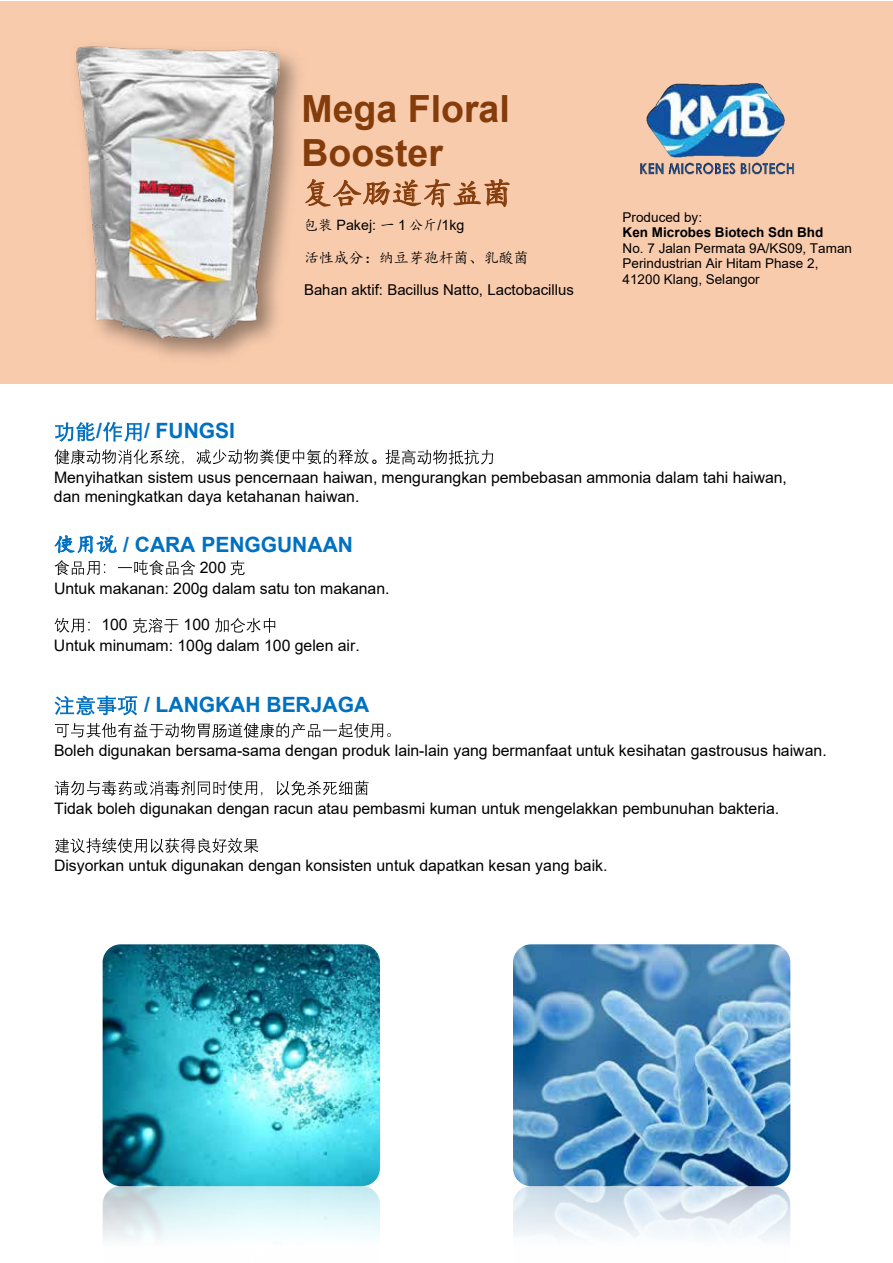
<style>
.page{position:relative;width:893px;height:1263px;background:#fff}
.page>*{position:absolute;margin:0;border:0;box-sizing:border-box;transform-origin:0 0}
.t1{font:700 37.5px/43.2px "Arial";color:#843c0b}
.t2{font:30px "Kai Ti";color:#843c0b}
.t3{font:700 21px "Arial";color:#0070c0}
.t4{font:15.9px/20.9px "Arial";color:#000}
.t5{font:15px "Arial";color:#000}
.t6{font:15px "Kai Ti";color:#000}
.t7{font:14.25px "Arial";color:#000}
.t8{font:13.5px/15.5px "Arial";color:#000}
.t9{font:700 13.5px "Arial";color:#000}
.s1{font-family:"Kai Ti"}
.s2{font-family:"Kai Ti";font-weight:400}
</style>
<div class="page">
<div style="left:0;top:1px;width:893px;height:383px;background:#f8cbad"></div>
<svg style="left:55px;top:422px;width:40px;height:20px"></svg>
<svg style="left:103px;top:422px;width:39px;height:20px"></svg>
<svg style="left:54px;top:535px;width:63px;height:19px"></svg>
<svg style="left:54px;top:560px;width:141px;height:15px"></svg>
<svg style="left:230px;top:560px;width:15px;height:15px"></svg>
<svg style="left:54px;top:618px;width:36px;height:15px"></svg>
<svg style="left:133px;top:618px;width:45px;height:15px"></svg>
<svg style="left:215px;top:618px;width:60px;height:15px"></svg>
<svg style="left:55px;top:695px;width:82px;height:20px"></svg>
<svg style="left:55px;top:723px;width:336px;height:15px"></svg>
<svg style="left:55px;top:780px;width:313px;height:16px"></svg>
<svg style="left:55px;top:838px;width:203px;height:15px"></svg>
<img style="left:640px;top:83px;width:155px;height:92px">
<svg style="left:312px;top:179px;width:198px;height:29px"></svg>
<svg style="left:54px;top:449px;width:322px;height:15px"></svg>
<svg style="left:385px;top:450px;width:108px;height:14px"></svg>
<img style="left:134px;top:51px;width:178px;height:307px">
<img style="left:74px;top:46px;width:205px;height:299px">
<img style="left:103px;top:944px;width:277px;height:295px">
<img style="left:513px;top:944px;width:277px;height:295px">
<h1 class="t1" style="left:302px;top:91px;width:210px">Mega Floral<br>Booster</h1>
<h2 class="t2" style="left:302px;top:178px;width:212px">复合肠道有益菌</h2>
<p class="t7" style="left:304px;top:220px;width:162px"><span class="s1">包装</span> Pakej: <span class="s1">一</span> 1 <span class="s1">公斤</span>/1kg</p>
<p class="t6" style="left:304px;top:250px;width:226px">活性成分：纳豆芽孢杆菌、乳酸菌</p>
<p class="t5" style="left:304px;top:284px;width:271px">Bahan aktif: Bacillus Natto, Lactobacillus</p>
<p class="t8" style="left:623px;top:211px;width:81px">Produced by:</p>
<p class="t9" style="left:623px;top:227px;width:202px">Ken Microbes Biotech Sdn Bhd</p>
<p class="t8" style="left:623px;top:242px;width:231px">No. 7 Jalan Permata 9A/KS09, Taman<br>Perindustrian Air Hitam Phase 2,<br>41200 Klang, Selangor</p>
<h3 class="t3" style="left:96px;top:423px;width:7px">/</h3>
<h3 class="t3" style="left:144px;top:423px;width:93px">/ FUNGSI</h3>
<p class="t4" style="left:54px;top:469px;width:735px;line-height:19px">Menyihatkan sistem usus pencernaan haiwan, mengurangkan pembebasan ammonia dalam tahi haiwan, dan meningkatkan daya ketahanan haiwan.</p>
<h3 class="t3" style="left:54px;top:536px;width:301px"><span class="s2">使用说</span> / CARA PENGGUNAAN</h3>
<p class="t4" style="left:54px;top:558px;width:337px;text-indent:146px">200<br>Untuk makanan: 200g dalam satu ton makanan.</p>
<p class="t4" style="left:101px;top:616px;width:28px">100</p>
<p class="t4" style="left:54px;top:616px;width:307px;text-indent:130px">100<br>Untuk minumam: 100g dalam 100 gelen air.</p>
<h3 class="t3" style="left:144px;top:697px;width:227px">/ LANGKAH BERJAGA</h3>
<p class="t4" style="left:54px;top:742px;width:774px">Boleh digunakan bersama-sama dengan produk lain-lain yang bermanfaat untuk kesihatan gastrousus haiwan.</p>
<p class="t4" style="left:54px;top:799px;width:727px">Tidak boleh digunakan dengan racun atau pembasmi kuman untuk mengelakkan pembunuhan bakteria.</p>
<p class="t4" style="left:54px;top:857px;width:555px">Disyorkan untuk digunakan dengan konsisten untuk dapatkan kesan yang baik.</p>
</div>
